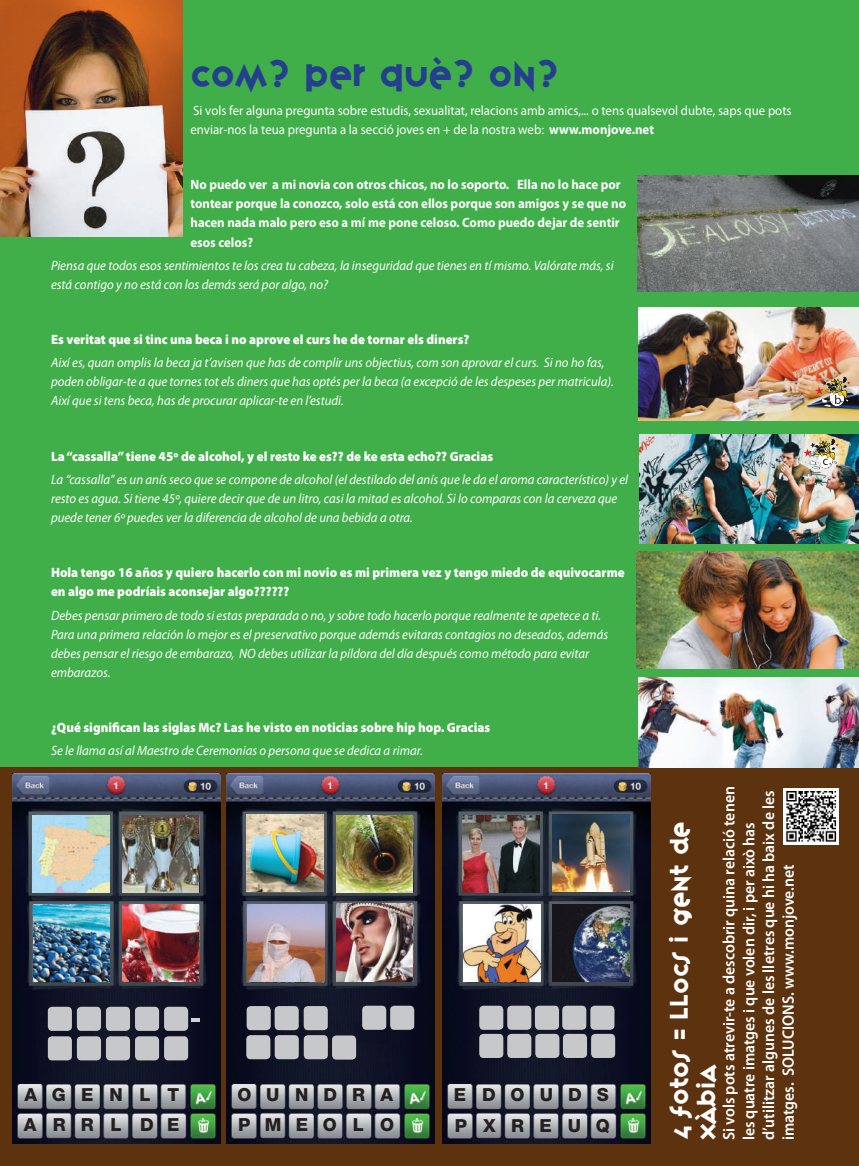
<style>
.page{position:relative;width:859px;height:1166px;background:#fff}
.page>*{position:absolute;margin:0;border:0;box-sizing:border-box;transform-origin:0 0}
.t1{font:32.55px "Variex";color:#253f8e}
.t2{font:22.5px/27px "Variex";color:#fff}
.t3{font:800 18px/30px "Helvetica Neue LT Std";color:#231f20}
.t4{font:600 16.5px/19.8px "Myriad Pro";color:#fff;scale:.95 1}
.t5{font:italic 13.5px/19px "Myriad Pro";color:#fff;scale:.95 1}
.t6{font:900 13.5px/19px "Myriad Pro";color:#fff;scale:.95 1}
.t7{font:700 13.5px/19px "Myriad Pro";color:#fff;scale:.95 1}
.t8{font:13.5px/19px "Myriad Pro";color:#fff;scale:.95 1}
.s1{font-weight:700}
</style>
<div class="page">
<div style="left:0;top:0;width:859px;height:767px;background:#40ae49"></div>
<div style="left:0;top:767px;width:859px;height:398px;background:#5c320f"></div>
<img style="left:13px;top:773px;width:207px;height:369px">
<img style="left:32px;top:814px;width:77px;height:77px">
<img style="left:33px;top:904px;width:77px;height:77px">
<img style="left:122px;top:904px;width:77px;height:77px">
<img style="left:122px;top:814px;width:77px;height:77px">
<img style="left:227px;top:773px;width:208px;height:369px">
<img style="left:246px;top:814px;width:77px;height:77px">
<img style="left:247px;top:904px;width:77px;height:77px">
<img style="left:336px;top:815px;width:77px;height:76px">
<img style="left:336px;top:903px;width:77px;height:78px">
<img style="left:443px;top:773px;width:208px;height:369px">
<img style="left:462px;top:815px;width:77px;height:76px">
<img style="left:552px;top:814px;width:77px;height:77px">
<img style="left:463px;top:904px;width:77px;height:77px">
<img style="left:552px;top:904px;width:77px;height:77px">
<div style="left:362px;top:1005px;width:24px;height:24px;background:#c7c8ca;border-radius:4px"></div>
<div style="left:332px;top:1035px;width:24px;height:24px;background:#c7c8ca;border-radius:4px"></div>
<div style="left:390px;top:1005px;width:24px;height:24px;background:#c7c8ca;border-radius:4px"></div>
<div style="left:246px;top:1034px;width:24px;height:24px;background:#c7c8ca;border-radius:4px"></div>
<div style="left:275px;top:1034px;width:24px;height:24px;background:#c7c8ca;border-radius:4px"></div>
<div style="left:304px;top:1034px;width:24px;height:24px;background:#c7c8ca;border-radius:4px"></div>
<div style="left:247px;top:1005px;width:24px;height:24px;background:#c7c8ca;border-radius:4px"></div>
<div style="left:275px;top:1005px;width:24px;height:24px;background:#c7c8ca;border-radius:4px"></div>
<div style="left:304px;top:1005px;width:24px;height:24px;background:#c7c8ca;border-radius:4px"></div>
<div style="left:479px;top:1033px;width:24px;height:24px;background:#c7c8ca;border-radius:4px"></div>
<div style="left:507px;top:1033px;width:24px;height:24px;background:#c7c8ca;border-radius:4px"></div>
<div style="left:535px;top:1033px;width:24px;height:24px;background:#c7c8ca;border-radius:4px"></div>
<div style="left:563px;top:1033px;width:24px;height:24px;background:#c7c8ca;border-radius:4px"></div>
<div style="left:591px;top:1033px;width:24px;height:24px;background:#c7c8ca;border-radius:4px"></div>
<div style="left:479px;top:1005px;width:24px;height:24px;background:#c7c8ca;border-radius:4px"></div>
<div style="left:507px;top:1005px;width:24px;height:24px;background:#c7c8ca;border-radius:4px"></div>
<div style="left:535px;top:1005px;width:24px;height:24px;background:#c7c8ca;border-radius:4px"></div>
<div style="left:562px;top:1005px;width:24px;height:24px;background:#c7c8ca;border-radius:4px"></div>
<div style="left:590px;top:1005px;width:24px;height:24px;background:#c7c8ca;border-radius:4px"></div>
<div style="left:106px;top:1035px;width:24px;height:25px;background:#c7c8ca;border-radius:4px"></div>
<div style="left:135px;top:1035px;width:24px;height:25px;background:#c7c8ca;border-radius:4px"></div>
<div style="left:164px;top:1035px;width:24px;height:25px;background:#c7c8ca;border-radius:4px"></div>
<div style="left:48px;top:1035px;width:24px;height:25px;background:#c7c8ca;border-radius:4px"></div>
<div style="left:77px;top:1035px;width:24px;height:25px;background:#c7c8ca;border-radius:4px"></div>
<div style="left:106px;top:1006px;width:24px;height:24px;background:#c7c8ca;border-radius:4px"></div>
<div style="left:135px;top:1006px;width:24px;height:24px;background:#c7c8ca;border-radius:4px"></div>
<div style="left:164px;top:1006px;width:24px;height:24px;background:#c7c8ca;border-radius:4px"></div>
<div style="left:48px;top:1006px;width:24px;height:24px;background:#c7c8ca;border-radius:4px"></div>
<div style="left:77px;top:1006px;width:24px;height:24px;background:#c7c8ca;border-radius:4px"></div>
<img style="left:784px;top:788px;width:55px;height:55px">
<img style="left:0;top:0;width:182px;height:236px">
<img style="left:638px;top:307px;width:221px;height:114px">
<img style="left:639px;top:434px;width:220px;height:109px">
<img style="left:637px;top:175px;width:222px;height:116px">
<img style="left:636px;top:551px;width:223px;height:117px">
<img style="left:638px;top:677px;width:221px;height:90px">
<svg style="left:191px;top:1018px;width:8px;height:3px"></svg>
<svg style="left:803px;top:439px;width:36px;height:30px"></svg>
<svg style="left:815px;top:377px;width:35px;height:30px"></svg>
<h1 class="t1" style="left:191px;top:51px;width:370px">COM? PER QUÈ? ON?</h1>
<p class="t8" style="left:191px;top:101px;width:634px">Si vols fer alguna pregunta sobre estudis, sexualitat, relacions amb amics,... o tens qualsevol dubte, saps que pots enviar-nos la teua pregunta a la secció joves en + de la nostra web: <span class="s1">www.monjove.net</span></p>
<p class="t7" style="left:191px;top:175px;width:460px">No puedo ver a mi novia con otros chicos, no lo soporto. Ella no lo hace por tontear porque la conozco, solo está con ellos porque son amigos y se que no hacen nada malo pero eso a mí me pone celoso. Como puedo dejar de sentir esos celos?</p>
<p class="t5" style="left:51px;top:255px;width:594px">Piensa que todos esos sentimientos te los crea tu cabeza, la inseguridad que tienes en tí mismo. Valórate más, si está contigo y no está con los demás será por algo, no?</p>
<p class="t6" style="left:51px;top:329px;width:442px">Es veritat que si tinc una beca i no aprove el curs he de tornar els diners?</p>
<p class="t5" style="left:51px;top:353px;width:594px">Així es, quan omplis la beca ja t’avisen que has de complir uns objectius, com son aprovar el curs. Si no ho fas, poden obligar-te a que tornes tot els diners que has optés per la beca (a excepció de les despeses per matricula).<br>Així que si tens beca, has de procurar aplicar-te en l’estudi.</p>
<p class="t6" style="left:51px;top:446px;width:467px">La “cassalla” tiene 45º de alcohol, y el resto ke es?? de ke esta echo?? Gracias</p>
<p class="t5" style="left:51px;top:469px;width:609px">La “cassalla” es un anís seco que se compone de alcohol (el destilado del anís que le da el aroma característico) y el resto es agua. Si tiene 45º, quiere decir que de un litro, casi la mitad es alcohol. Si lo comparas con la cerveza que puede tener 6º puedes ver la diferencia de alcohol de una bebida a otra.</p>
<p class="t6" style="left:51px;top:562px;width:605px">Hola tengo 16 años y quiero hacerlo con mi novio es mi primera vez y tengo miedo de equivocarme en algo me podríais aconsejar algo??????</p>
<p class="t5" style="left:51px;top:605px;width:588px">Debes pensar primero de todo si estas preparada o no, y sobre todo hacerlo porque realmente te apetece a ti.<br>Para una primera relación lo mejor es el preservativo porque además evitaras contagios no deseados, además debes pensar el riesgo de embarazo, NO debes utilizar la píldora del día después como método para evitar embarazos.</p>
<p class="t6" style="left:51px;top:717px;width:464px">¿Qué significan las siglas Mc? Las he visto en noticias sobre hip hop. Gracias</p>
<p class="t5" style="left:51px;top:740px;width:393px">Se le llama así al Maestro de Ceremonias o persona que se dedica a rimar.</p>
<h3 class="t3" style="left:24px;top:1079px;width:44px">A G<br>A</h3>
<h3 class="t3" style="left:237px;top:1079px;width:16px">O</h3>
<h3 class="t3" style="left:81px;top:1079px;width:14px">E</h3>
<h3 class="t3" style="left:139px;top:1079px;width:12px">L</h3>
<h3 class="t3" style="left:53px;top:1109px;width:43px">R R</h3>
<h3 class="t3" style="left:238px;top:1109px;width:14px">P</h3>
<h3 class="t3" style="left:353px;top:1109px;width:12px">L</h3>
<h3 class="t3" style="left:110px;top:1079px;width:15px">N</h3>
<h3 class="t3" style="left:167px;top:1079px;width:13px">T</h3>
<h3 class="t3" style="left:266px;top:1079px;width:15px">U</h3>
<h3 class="t3" style="left:323px;top:1079px;width:15px">D</h3>
<h3 class="t3" style="left:381px;top:1079px;width:14px">A</h3>
<h3 class="t3" style="left:296px;top:1109px;width:43px">E O</h3>
<h3 class="t3" style="left:295px;top:1079px;width:15px">N</h3>
<h3 class="t3" style="left:352px;top:1079px;width:14px">R</h3>
<h3 class="t3" style="left:380px;top:1109px;width:16px">O</h3>
<h3 class="t3" style="left:110px;top:1109px;width:12px">L</h3>
<h3 class="t3" style="left:140px;top:1109px;width:15px">D</h3>
<h3 class="t3" style="left:167px;top:1109px;width:14px">E</h3>
<h3 class="t3" style="left:265px;top:1109px;width:18px">M</h3>
<h3 class="t3" style="left:510px;top:1079px;width:44px;text-align:right">O U<br>E</h3>
<h3 class="t3" style="left:597px;top:1079px;width:14px">S</h3>
<h3 class="t3" style="left:454px;top:1079px;width:14px">E</h3>
<h3 class="t3" style="left:482px;top:1079px;width:15px">D</h3>
<h3 class="t3" style="left:568px;top:1079px;width:15px">D</h3>
<h3 class="t3" style="left:455px;top:1109px;width:42px">P X</h3>
<h3 class="t3" style="left:596px;top:1109px;width:16px">Q</h3>
<h3 class="t3" style="left:511px;top:1109px;width:14px">R</h3>
<h3 class="t3" style="left:568px;top:1109px;width:15px">U</h3>
<p class="t4" style="left:719px;top:1140px;width:374px;rotate:-90deg">Si vols pots atrevir-te a descobrir quina relació tenen les quatre imatges i que volen dir, i per això has d’utilitzar algunes de les lletres que hi ha baix de les imatges. SOLUCIONS. www.monjove.net</p>
<h2 class="t2" style="left:665px;top:1140px;width:320px;rotate:-90deg">4 FOTOS = LLOCS I GENT DE<br>XÀBIA</h2>
</div>
